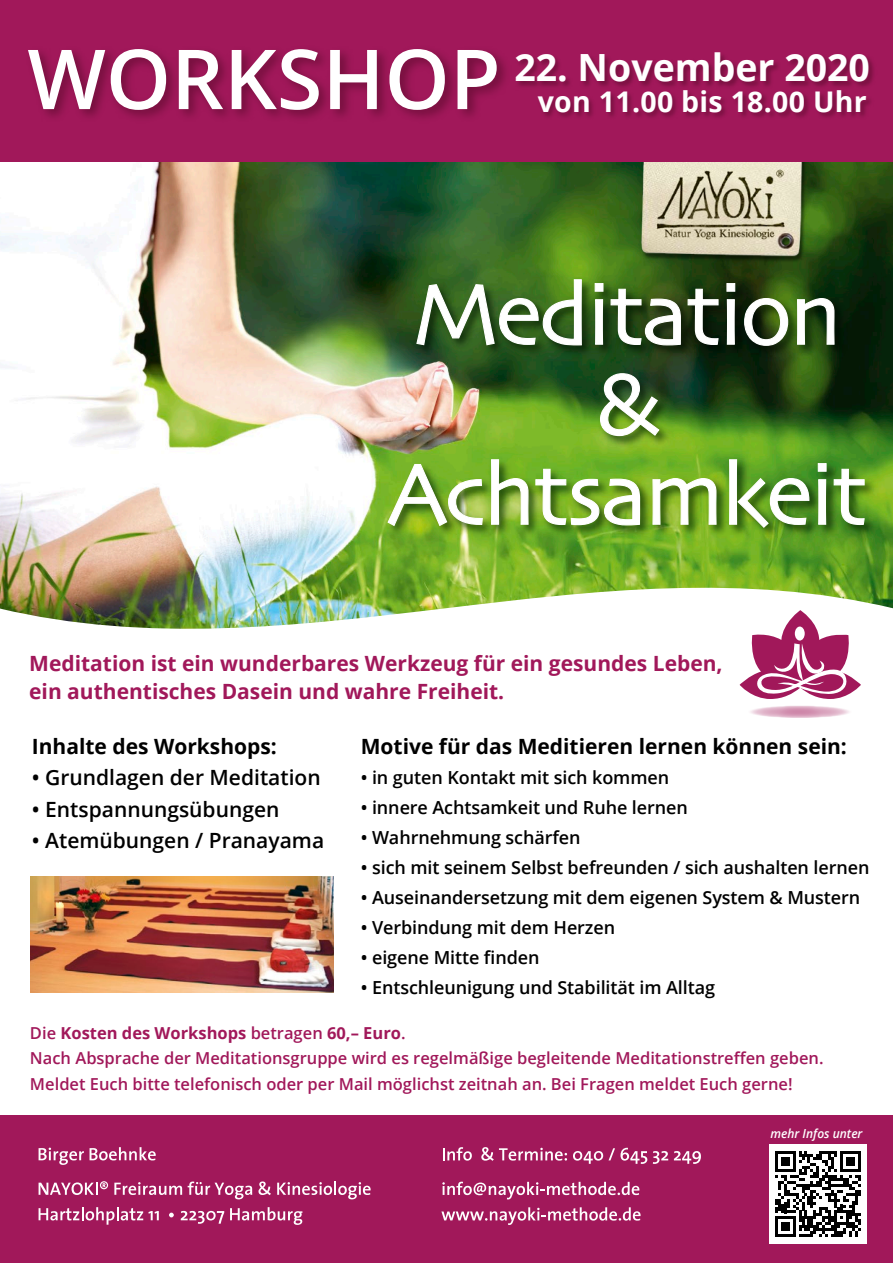
<style>
.page{position:relative;width:893px;height:1263px;background:#fff}
.page>*{position:absolute;margin:0;border:0;box-sizing:border-box;transform-origin:0 0}
.t1{font:90px/90px "Skia";letter-spacing:-.025em;color:#fff;text-align:center}
.t2{font:600 82.8px "Open Sans";color:#fff}
.t3{font:700 37.5px "Open Sans";color:#fff}
.t4{font:700 28.5px "Open Sans";letter-spacing:.01em;color:#fff}
.t5{font:700 21px/28.5px "Open Sans";color:#a1185a}
.t6{font:600 21px "Open Sans";color:#000}
.t7{font:700 21px "Open Sans";color:#000}
.t8{font:600 18px "Open Sans";letter-spacing:-.005em;color:#000}
.t9{font:600 16.5px/25.5px "Open Sans";color:#a1185a}
.t10{font:italic 600 12.45px "Open Sans";color:#fff;scale:.96 1}
.s1{font-weight:700}
</style>
<div class="page">
<img style="left:1px;top:162px;width:892px;height:375px">
<svg style="left:0;top:537px;width:893px;height:456px"></svg>
<div style="left:0;top:1115px;width:893px;height:148px;background:#a1185a"></div>
<img style="left:639px;top:162px;width:170px;height:102px">
<svg style="left:39px;top:1147px;width:45px;height:18px"></svg>
<svg style="left:90px;top:1147px;width:66px;height:13px"></svg>
<svg style="left:39px;top:1181px;width:69px;height:14px"></svg>
<svg style="left:114px;top:1182px;width:68px;height:13px"></svg>
<svg style="left:188px;top:1181px;width:64px;height:18px"></svg>
<svg style="left:258px;top:1181px;width:13px;height:14px"></svg>
<svg style="left:277px;top:1182px;width:94px;height:17px"></svg>
<svg style="left:39px;top:1207px;width:120px;height:18px"></svg>
<svg style="left:169px;top:1212px;width:5px;height:5px"></svg>
<svg style="left:181px;top:1211px;width:43px;height:13px"></svg>
<svg style="left:230px;top:1207px;width:72px;height:18px"></svg>
<svg style="left:443px;top:1147px;width:29px;height:13px"></svg>
<svg style="left:481px;top:1147px;width:86px;height:14px"></svg>
<svg style="left:573px;top:1148px;width:74px;height:16px"></svg>
<svg style="left:653px;top:1151px;width:15px;height:13px"></svg>
<svg style="left:674px;top:1151px;width:27px;height:13px"></svg>
<svg style="left:442px;top:1182px;width:197px;height:17px"></svg>
<svg style="left:441px;top:1207px;width:200px;height:18px"></svg>
<div style="left:0;top:0;width:893px;height:162px;background:#a1185a"></div>
<img style="left:30px;top:877px;width:304px;height:115px">
<svg style="left:744px;top:705px;width:111px;height:13px"></svg>
<svg style="left:740px;top:610px;width:121px;height:89px"></svg>
<div style="left:769px;top:1144px;width:97px;height:100px;background:#fff"></div>
<svg style="left:775px;top:1151px;width:86px;height:86px"></svg>
<img style="left:382px;top:264px;width:499px;height:312px">
<svg style="left:416px;top:279px;width:166px;height:67px"></svg>
<svg style="left:594px;top:282px;width:10px;height:63px"></svg>
<svg style="left:610px;top:288px;width:71px;height:58px"></svg>
<svg style="left:687px;top:288px;width:32px;height:58px"></svg>
<svg style="left:726px;top:282px;width:10px;height:63px"></svg>
<svg style="left:743px;top:297px;width:46px;height:49px"></svg>
<svg style="left:796px;top:297px;width:39px;height:48px"></svg>
<img style="left:599px;top:373px;width:61px;height:64px">
<img style="left:387px;top:463px;width:96px;height:64px">
<svg style="left:490px;top:459px;width:39px;height:66px"></svg>
<svg style="left:535px;top:468px;width:106px;height:58px"></svg>
<svg style="left:652px;top:477px;width:65px;height:48px"></svg>
<svg style="left:728px;top:459px;width:82px;height:70px"></svg>
<svg style="left:817px;top:462px;width:10px;height:63px"></svg>
<svg style="left:833px;top:468px;width:32px;height:58px"></svg>
<img style="left:518px;top:55px;width:356px;height:31px">
<img style="left:535px;top:85px;width:339px;height:32px">
<h2 class="t2" style="left:28px;top:22px;width:475px">WORKSHOP</h2>
<h3 class="t3" style="left:514px;top:41px;width:357px">22. November 2020</h3>
<h3 class="t4" style="left:538px;top:82px;width:331px">von 11.00 bis 18.00 Uhr</h3>
<h1 class="t1" style="left:387px;top:275px;width:481px">Meditation &amp;<br>Achtsamkeit</h1>
<p class="t5" style="left:29px;top:648px;width:695px">Meditation ist ein wunderbares Werkzeug für ein gesundes Leben, ein authentisches Dasein und wahre Freiheit.</p>
<p class="t7" style="left:32px;top:731px;width:247px">Inhalte des Workshops:</p>
<p class="t6" style="left:32px;top:763px;width:290px">• Grundlagen der Meditation</p>
<p class="t6" style="left:32px;top:795px;width:249px">• Entspannungsübungen</p>
<p class="t6" style="left:32px;top:826px;width:294px">• Atemübungen / Pranayama</p>
<p class="t7" style="left:361px;top:731px;width:488px">Motive für das Meditieren lernen können sein:</p>
<p class="t8" style="left:361px;top:765px;width:310px">• in guten Kontakt mit sich kommen</p>
<p class="t8" style="left:361px;top:795px;width:329px">• innere Achtsamkeit und Ruhe lernen</p>
<p class="t8" style="left:361px;top:825px;width:221px">• Wahrnehmung schärfen</p>
<p class="t8" style="left:361px;top:855px;width:510px">• sich mit seinem Selbst befreunden / sich aushalten lernen</p>
<p class="t8" style="left:361px;top:885px;width:501px">• Auseinandersetzung mit dem eigenen System &amp; Mustern</p>
<p class="t8" style="left:361px;top:915px;width:256px">• Verbindung mit dem Herzen</p>
<p class="t8" style="left:361px;top:945px;width:180px">• eigene Mitte finden</p>
<p class="t8" style="left:361px;top:975px;width:356px">• Entschleunigung und Stabilität im Alltag</p>
<p class="t9" style="left:30px;top:1019px;width:795px">Die <span class="s1">Kosten des Workshops</span> betragen <span class="s1">60,– Euro</span>.<br>Nach Absprache der Meditationsgruppe wird es regelmäßige begleitende Meditationstreffen geben.<br>Meldet Euch bitte telefonisch oder per Mail möglichst zeitnah an. Bei Fragen meldet Euch gerne!</p>
<p class="t10" style="left:771px;top:1125px;width:97px">mehr Infos unter</p>
</div>
